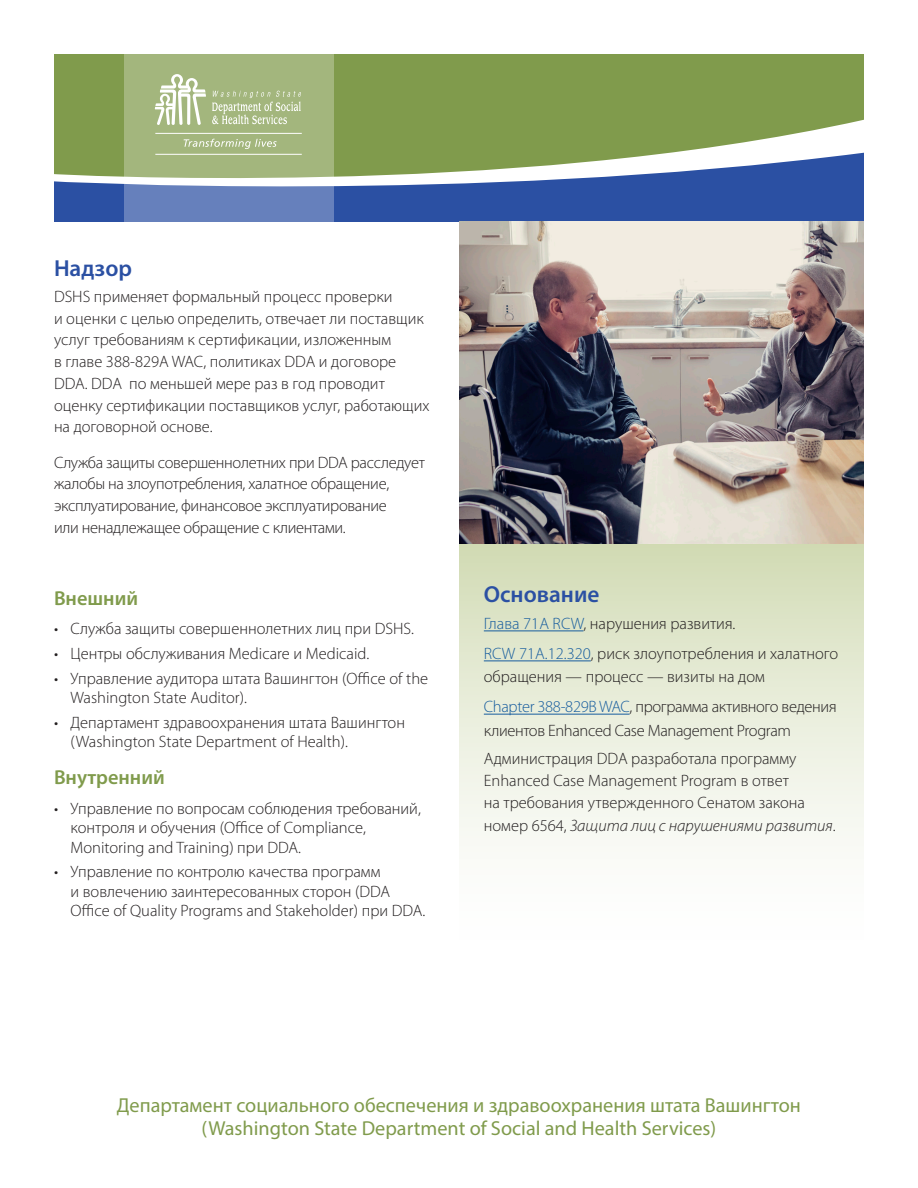
<style>
.page{position:relative;width:918px;height:1188px;background:#fff}
.page>*{position:absolute;margin:0;border:0;box-sizing:border-box;transform-origin:0 0}
.t1{font:600 23.25px "Myriad Pro";color:#2b50a3}
.t2{font:20.25px/23.2px "Myriad Pro";color:#809b4c;text-align:center}
.t3{font:600 20.25px "Myriad Pro";color:#809b4c}
.t4{font:300 16.5px/21.8px "Myriad Pro";color:#231f20}
.t5{font:300 16.5px/21.8px "Myriad Pro";letter-spacing:-.02em;color:#231f20}
.t6{font:italic 300 16.5px "Myriad Pro";color:#231f20}
.s1{color:#175d9e}
.s2{font-style:normal}
</style>
<div class="page">
<div style="left:54px;top:97px;width:810px;height:125px;background:#2b50a3"></div>
<svg style="left:54px;top:54px;width:810px;height:133px;background:#88a169"></svg>
<svg style="left:124px;top:54px;width:210px;height:168px;background:#98ac95"></svg>
<svg style="left:212px;top:91px;width:89px;height:33px;background:#b3c394"></svg>
<svg style="left:155px;top:74px;width:51px;height:51px;background:#c6d1ae"></svg>
<hr style="left:155px;top:133px;width:147px;height:1px;background:#fff">
<hr style="left:155px;top:154px;width:147px;height:1px;background:#fff">
<svg style="left:184px;top:139px;width:93px;height:10px"></svg>
<div style="left:459px;top:544px;width:405px;height:406px;background:linear-gradient(to bottom,#d4ddb9,#fff)"></div>
<hr style="left:484px;top:630px;width:99px;height:1px;background:#175d9e">
<hr style="left:484px;top:660px;width:107px;height:1px;background:#175d9e">
<hr style="left:484px;top:714px;width:146px;height:1px;background:#175d9e">
<img style="left:459px;top:222px;width:405px;height:322px">
<p class="t1" style="left:54px;top:255px;width:80px">Надзор</p>
<p class="t4" style="left:54px;top:286px;width:377px">DSHS применяет формальный процесс проверки<br>и оценки с целью определить, отвечает ли поставщик услуг требованиям к сертификации, изложенным<br>в главе 388-829A WAC, политиках DDA и договоре DDA. DDA по меньшей мере раз в год проводит оценку сертификации поставщиков услуг, работающих на договорной основе.</p>
<p class="t5" style="left:54px;top:451px;width:373px">Служба защиты совершеннолетних при DDA расследует жалобы на злоупотребления, халатное обращение, эксплуатирование, финансовое эксплуатирование<br>или ненадлежащее обращение с клиентами.</p>
<p class="t3" style="left:54px;top:587px;width:86px">Внешний</p>
<p class="t4" style="left:54px;top:618px;width:361px">• Служба защиты совершеннолетних лиц при DSHS.</p>
<p class="t4" style="left:54px;top:643px;width:317px">• Центры обслуживания Medicare и Medicaid.</p>
<p class="t4" style="left:70px;top:669px;width:359px;line-height:19.5px;text-indent:-16px">• Управление аудитора штата Вашингтон (Office of the<br>Washington State Auditor).</p>
<p class="t4" style="left:70px;top:713px;width:336px;line-height:19.5px;text-indent:-16px">• Департамент здравоохранения штата Вашингтон (Washington State Department of Health).</p>
<p class="t3" style="left:54px;top:766px;width:112px">Внутренний</p>
<p class="t4" style="left:70px;top:799px;width:352px;line-height:19.5px;text-indent:-16px">• Управление по вопросам соблюдения требований, контроля и обучения (Office of Compliance,<br>Monitoring and Training) при DDA.</p>
<p class="t4" style="left:70px;top:862px;width:356px;line-height:19.5px;text-indent:-16px">• Управление по контролю качества программ<br>и вовлечению заинтересованных сторон (DDA<br>Office of Quality Programs and Stakeholder) при DDA.</p>
<p class="t1" style="left:484px;top:581px;width:117px">Основание</p>
<p class="t4" style="left:484px;top:613px;width:253px"><span class="s1">Глава 71A RCW</span>, нарушения развития.</p>
<p class="t4" style="left:484px;top:642px;width:356px;line-height:23.2px"><span class="s1">RCW 71A.12.320</span>, риск злоупотребления и халатного обращения — процесс — визиты на дом</p>
<p class="t5" style="left:484px;top:696px;width:354px;line-height:23.2px"><span class="s1">Chapter 388-829B WAC</span>, программа активного ведения клиентов Enhanced Case Management Program</p>
<p class="t4" style="left:484px;top:748px;width:323px">Администрация DDA разработала программу<br>Enhanced Case Management Program в ответ на требования утвержденного Сенатом закона</p>
<p class="t6" style="left:484px;top:817px;width:353px"><span class="s2">номер 6564,</span> Защита лиц с нарушениями развития<span class="s2">.</span></p>
<p class="t2" style="left:117px;top:1093px;width:686px">Департамент социального обеспечения и здравоохранения штата Вашингтон (Washington State Department of Social and Health Services)</p>
</div>
